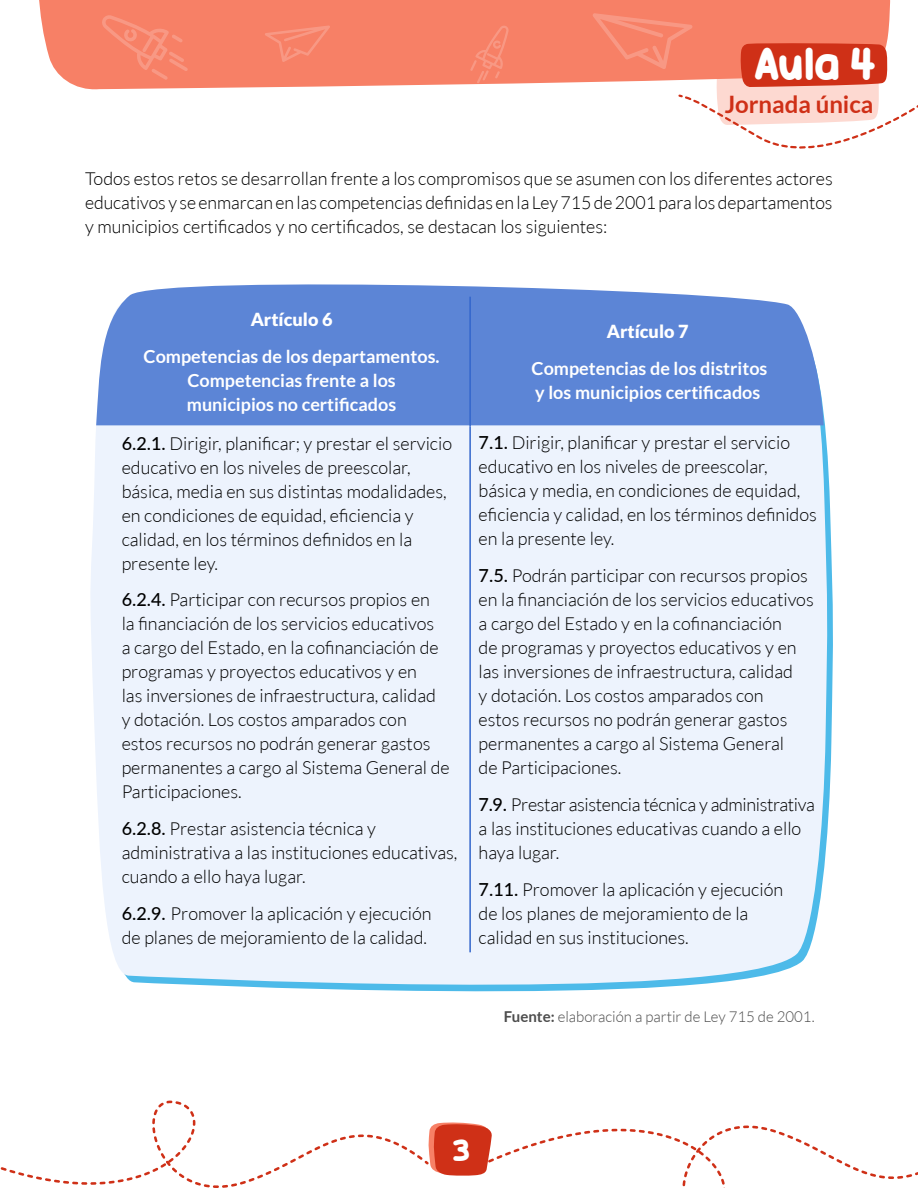
<style>
.page{position:relative;width:918px;height:1188px;background:#fff}
.page>*{position:absolute;margin:0;border:0;box-sizing:border-box;transform-origin:0 0}
.t1{font:45px "Candy Beans";color:#fff}
.t2{font:30px "Candy Beans";color:#fff}
.t3{font:700 24px "Lato";color:#cf3017}
.t4{font:300 18px/24px "Lato";color:#000}
.t5{font:700 18px/24px "Lato";color:#fff;text-align:center}
.t6{font:900 18px "Lato";color:#fff}
.t7{font:300 15px "Lato";color:#4d4d4d}
.s1{font-weight:500}
.s2{font-weight:700}
</style>
<div class="page">
<div style="left:90px;top:417px;width:738px;height:575px;background:#edf3fd"></div>
<svg style="left:96px;top:284px;width:728px;height:141px;fill:#5c85d6"></svg>
<hr style="left:469px;top:297px;width:2px;height:130px;background:#36c">
<hr style="left:469px;top:427px;width:2px;height:525px;background:#36c">
<svg style="left:39px;top:0;width:852px;height:90px;fill:#f78066"></svg>
<svg style="left:0;top:1101px;width:918px;height:87px"></svg>
<svg style="left:265px;top:26px;width:65px;height:36px"></svg>
<svg style="left:593px;top:13px;width:325px;height:136px"></svg>
<svg style="left:101px;top:15px;width:87px;height:65px"></svg>
<svg style="left:470px;top:25px;width:39px;height:58px"></svg>
<h1 class="t1" style="left:755px;top:34px;width:123px">Aula 4</h1>
<h3 class="t3" style="left:725px;top:90px;width:150px">Jornada única</h3>
<p class="t4" style="left:85px;top:166px;width:749px;text-align:justify">Todos estos retos se desarrollan frente a los compromisos que se asumen con los diferentes actores educativos y se enmarcan en las competencias definidas en la Ley 715 de 2001 para los departamentos y municipios certificados y no certificados, se destacan los siguientes:</p>
<p class="t6" style="left:251px;top:309px;width:83px">Artículo 6</p>
<p class="t5" style="left:144px;top:344px;width:297px">Competencias de los departamentos.<br>Competencias frente a los municipios no certificados</p>
<p class="t4" style="left:122px;top:431px;width:332px"><span class="s1">6.2.1.</span> Dirigir, planificar; y prestar el servicio educativo en los niveles de preescolar, básica, media en sus distintas modalidades, en condiciones de equidad, eficiencia y calidad, en los términos definidos en la presente ley.</p>
<p class="t4" style="left:122px;top:588px;width:330px"><span class="s1">6.2.4.</span> Participar con recursos propios en<br>la financiación de los servicios educativos<br>a cargo del Estado, en la cofinanciación de programas y proyectos educativos y en<br>las inversiones de infraestructura, calidad<br>y dotación. Los costos amparados con estos recursos no podrán generar gastos permanentes a cargo al Sistema General de Participaciones.</p>
<p class="t4" style="left:122px;top:817px;width:337px"><span class="s1">6.2.8.</span> Prestar asistencia técnica y administrativa a las instituciones educativas, cuando a ello haya lugar.</p>
<p class="t4" style="left:122px;top:901px;width:311px"><span class="s1">6.2.9.</span> Promover la aplicación y ejecución de planes de mejoramiento de la calidad.</p>
<p class="t6" style="left:607px;top:321px;width:83px">Artículo 7</p>
<p class="t5" style="left:532px;top:356px;width:237px;text-align:left">Competencias de los distritos y los municipios certificados</p>
<p class="t4" style="left:479px;top:431px;width:340px"><span class="s1">7.1.</span> Dirigir, planificar y prestar el servicio educativo en los niveles de preescolar, básica y media, en condiciones de equidad, eficiencia y calidad, en los términos definidos en la presente ley.</p>
<p class="t4" style="left:479px;top:564px;width:337px"><span class="s1">7.5.</span> Podrán participar con recursos propios en la financiación de los servicios educativos a cargo del Estado y en la cofinanciación<br>de programas y proyectos educativos y en las inversiones de infraestructura, calidad<br>y dotación. Los costos amparados con<br>estos recursos no podrán generar gastos permanentes a cargo al Sistema General<br>de Participaciones.</p>
<p class="t4" style="left:479px;top:793px;width:338px"><span class="s1">7.9.</span> Prestar asistencia técnica y administrativa a las instituciones educativas cuando a ello haya lugar.</p>
<p class="t4" style="left:479px;top:877px;width:306px"><span class="s1">7.11.</span> Promover la aplicación y ejecución de los planes de mejoramiento de la calidad en sus instituciones.</p>
<p class="t7" style="left:504px;top:1008px;width:312px"><span class="s2">Fuente:</span> elaboración a partir de Ley 715 de 2001.</p>
<h2 class="t2" style="left:453px;top:1131px;width:18px">3</h2>
</div>
